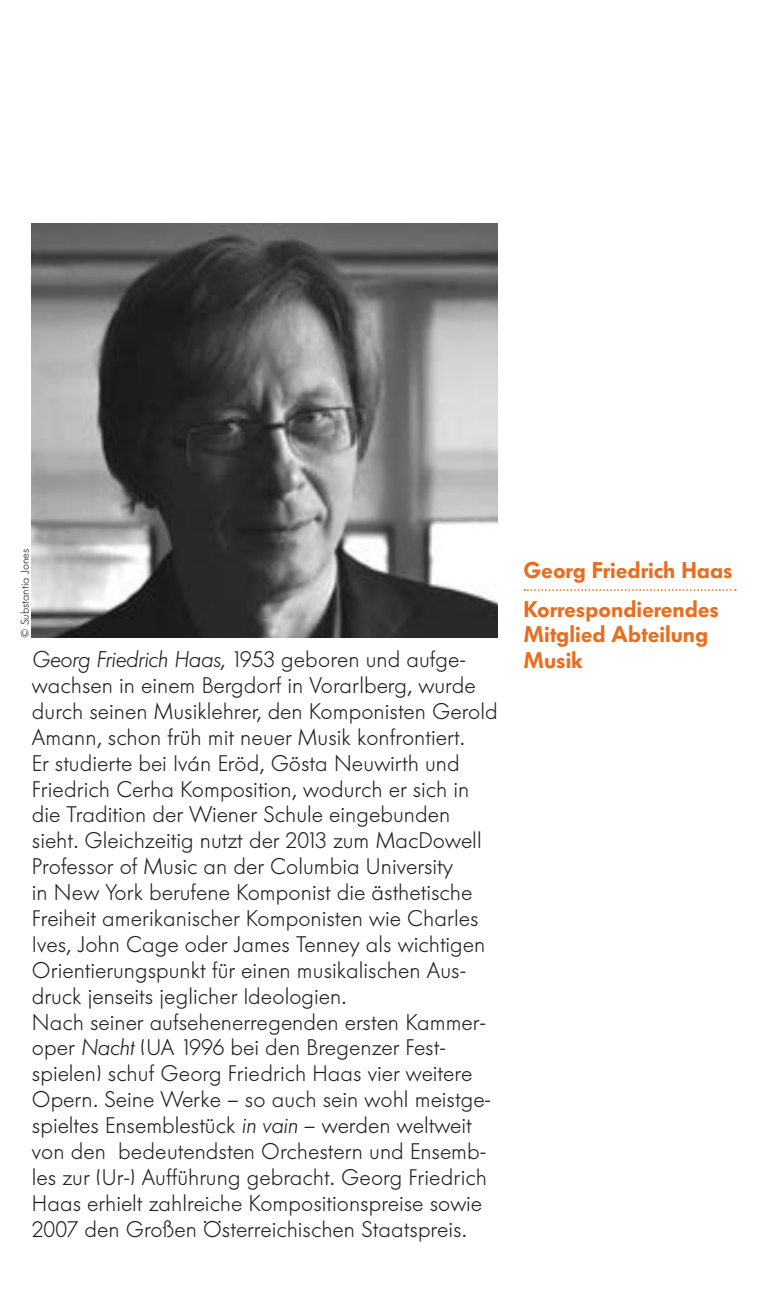
<style>
.page{position:relative;width:766px;height:1314px;background:#fff}
.page>*{position:absolute;margin:0;border:0;box-sizing:border-box;transform-origin:0 0}
.t1{font:300 22.5px/25.9px "Futura BQ";color:#231f20}
.t2{font:600 22.5px/38.7px "Futura BQ";color:#ea6d1f}
.t3{font:300 11.25px "Futura BQ";color:#231f20}
.s1{font-style:italic}
</style>
<div class="page">
<svg style="left:524px;top:589px;width:211px;height:2px"></svg>
<img style="left:32px;top:223px;width:465px;height:415px">
<p class="t3" style="left:18px;top:638px;width:91px;rotate:-90deg">© Substantia Jones</p>
<p class="t1" style="left:32px;top:647px;width:467px"><span class="s1">Georg Friedrich Haas</span>, 1953 geboren und aufge&shy;wachsen in einem Bergdorf in Vorarlberg, wurde durch seinen Musiklehrer, den Komponisten Gerold Amann, schon früh mit neuer Musik konfrontiert.<br>Er studierte bei Iván Eröd, Gösta Neuwirth und Friedrich Cerha Komposition, wodurch er sich in die Tradition der Wiener Schule eingebunden sieht. Gleichzeitig nutzt der 2013 zum MacDowell Professor of Music an der Columbia University<br>in New York berufene Komponist die ästhetische Freiheit amerikanischer Komponisten wie Charles Ives, John Cage oder James Tenney als wichtigen Orientierungspunkt für einen musikalischen Aus&shy;druck jenseits jeglicher Ideologien.<br>Nach seiner aufsehenerregenden ersten Kammer&shy;oper <span class="s1">Nacht</span> (UA 1996 bei den Bregenzer Fest&shy;spielen) schuf Georg Friedrich Haas vier weitere Opern. Seine Werke – so auch sein wohl meistge&shy;spieltes Ensemblestück <span class="s1">in vain</span> – werden weltweit von den bedeutendsten Orchestern und Ensemb&shy;les zur (Ur-) Aufführung gebracht. Georg Friedrich Haas erhielt zahlreiche Kompositionspreise sowie 2007 den Großen Österreichischen Staatspreis.</p>
<p class="t2" style="left:523px;top:551px;width:211px">Georg Friedrich Haas<br>Korrespondierendes</p>
<p class="t2" style="left:523px;top:622px;width:186px;line-height:25.9px">Mitglied Abteilung<br>Musik</p>
</div>
